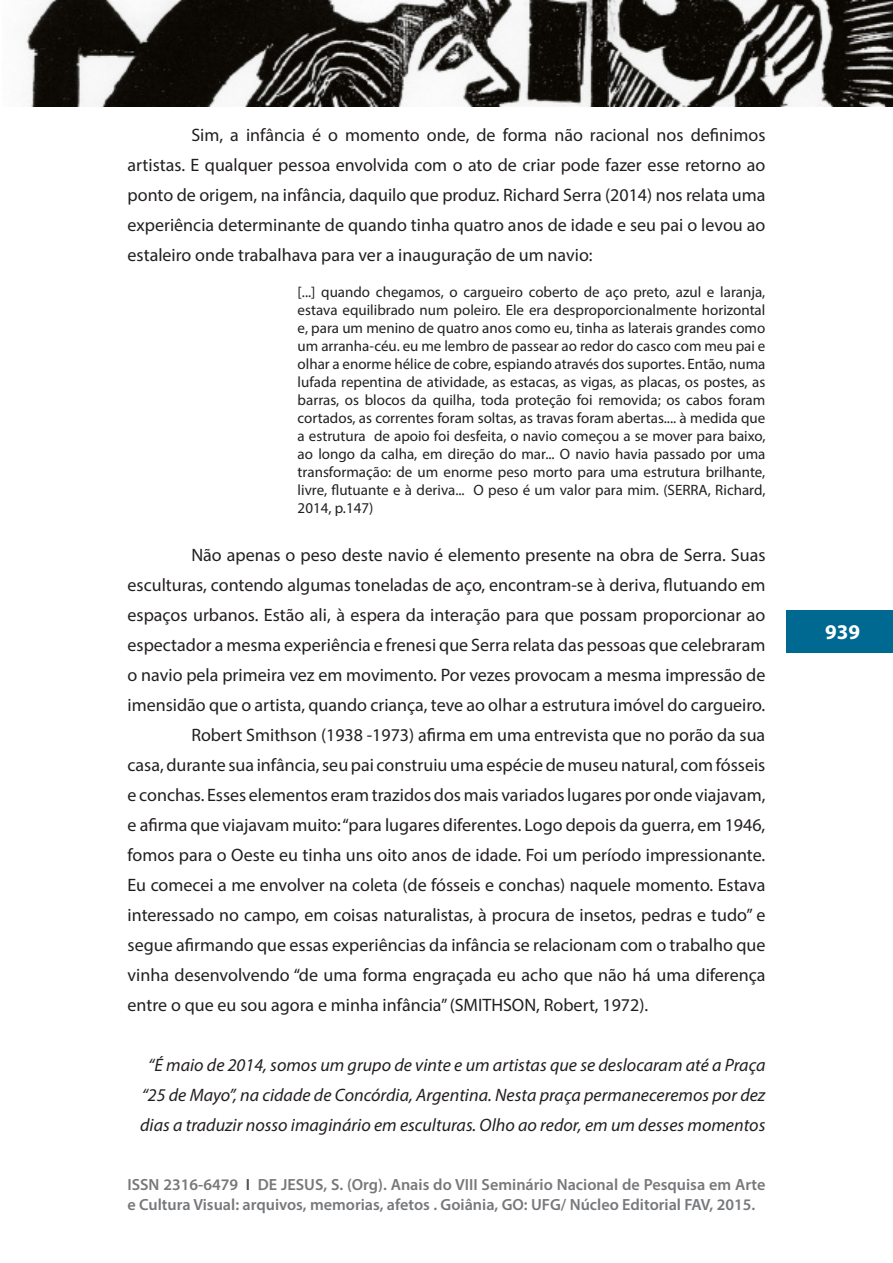
<style>
.page{position:relative;width:893px;height:1263px;background:#fff}
.page>*{position:absolute;margin:0;border:0;box-sizing:border-box;transform-origin:0 0}
.t1{font:700 21px "Myriad Pro";color:#fff}
.Texto_básico{font:18px/30px "Myriad Pro";color:#231f20;text-align:justify}
.Texto_básico-2{font:italic 18px/30px "Myriad Pro";color:#231f20;text-align:center}
.t2{font:600 16.2px/19.5px "Myriad Pro";color:#76787b}
.citações{font:15px/18px "Myriad Pro";color:#231f20;text-align:justify}
.s1{color:#4b4c4d}
</style>
<div class="page">
<div style="left:787px;top:610px;width:106px;height:43px;background:#006991"></div>
<img style="left:25px;top:0;width:868px;height:106px">
<p class="Texto_básico" style="left:128px;top:120px;width:639px;text-indent:64px">Sim, a infância é o momento onde, de forma não racional nos definimos artistas. E qualquer pessoa envolvida com o ato de criar pode fazer esse retorno ao ponto de origem, na infância, daquilo que produz. Richard Serra (2014) nos relata uma experiência determinante de quando tinha quatro anos de idade e seu pai o levou ao estaleiro onde trabalhava para ver a inauguração de um navio:</p>
<p class="citações" style="left:298px;top:283px;width:469px">[...] quando chegamos, o cargueiro coberto de aço preto, azul e laranja, estava equilibrado num poleiro. Ele era desproporcionalmente horizontal e, para um menino de quatro anos como eu, tinha as laterais grandes como um arranha-céu. eu me lembro de passear ao redor do casco com meu pai e olhar a enorme hélice de cobre, espiando através dos suportes. Então, numa lufada repentina de atividade, as estacas, as vigas, as placas, os postes, as barras, os blocos da quilha, toda proteção foi removida; os cabos foram cortados, as correntes foram soltas, as travas foram abertas.... à medida que a estrutura de apoio foi desfeita, o navio começou a se mover para baixo, ao longo da calha, em direção do mar... O navio havia passado por uma transformação: de um enorme peso morto para uma estrutura brilhante, livre, flutuante e à deriva... O peso é um valor para mim. (SERRA, Richard, 2014, p.147)</p>
<p class="Texto_básico" style="left:128px;top:540px;width:639px;text-indent:64px">Não apenas o peso deste navio é elemento presente na obra de Serra. Suas esculturas, contendo algumas toneladas de aço, encontram-se à deriva, flutuando em espaços urbanos. Estão ali, à espera da interação para que possam proporcionar ao espectador a mesma experiência e frenesi que Serra relata das pessoas que celebraram o navio pela primeira vez em movimento. Por vezes provocam a mesma impressão de imensidão que o artista, quando criança, teve ao olhar a estrutura imóvel do cargueiro.</p>
<p class="Texto_básico" style="left:128px;top:720px;width:639px;text-indent:64px">Robert Smithson (1938 -1973) afirma em uma entrevista que no porão da sua casa, durante sua infância, seu pai construiu uma espécie de museu natural, com fósseis e conchas. Esses elementos eram trazidos dos mais variados lugares por onde viajavam, e afirma que viajavam muito: “para lugares diferentes. Logo depois da guerra, em 1946, fomos para o Oeste eu tinha uns oito anos de idade. Foi um período impressionante.<br>Eu comecei a me envolver na coleta (de fósseis e conchas) naquele momento. Estava interessado no campo, em coisas naturalistas, à procura de insetos, pedras e tudo” e segue afirmando que essas experiências da infância se relacionam com o trabalho que vinha desenvolvendo “de uma forma engraçada eu acho que não há uma diferença entre o que eu sou agora e minha infância” (SMITHSON, Robert, 1972).</p>
<p class="Texto_básico-2" style="left:140px;top:1050px;width:627px">“É maio de 2014, somos um grupo de vinte e um artistas que se deslocaram até a Praça “25 de Mayo”, na cidade de Concórdia, Argentina. Nesta praça permaneceremos por dez dias a traduzir nosso imaginário em esculturas. Olho ao redor, em um desses momentos</p>
<p class="t2" style="left:128px;top:1174px;width:639px">ISSN 2316-6479 <span class="s1">I</span> DE JESUS, S. (Org). Anais do VIII Seminário Nacional de Pesquisa em Arte e Cultura Visual: arquivos, memorias, afetos . Goiânia, GO: UFG/ Núcleo Editorial FAV, 2015.</p>
<p class="t1" style="left:825px;top:619px;width:36px">939</p>
</div>
